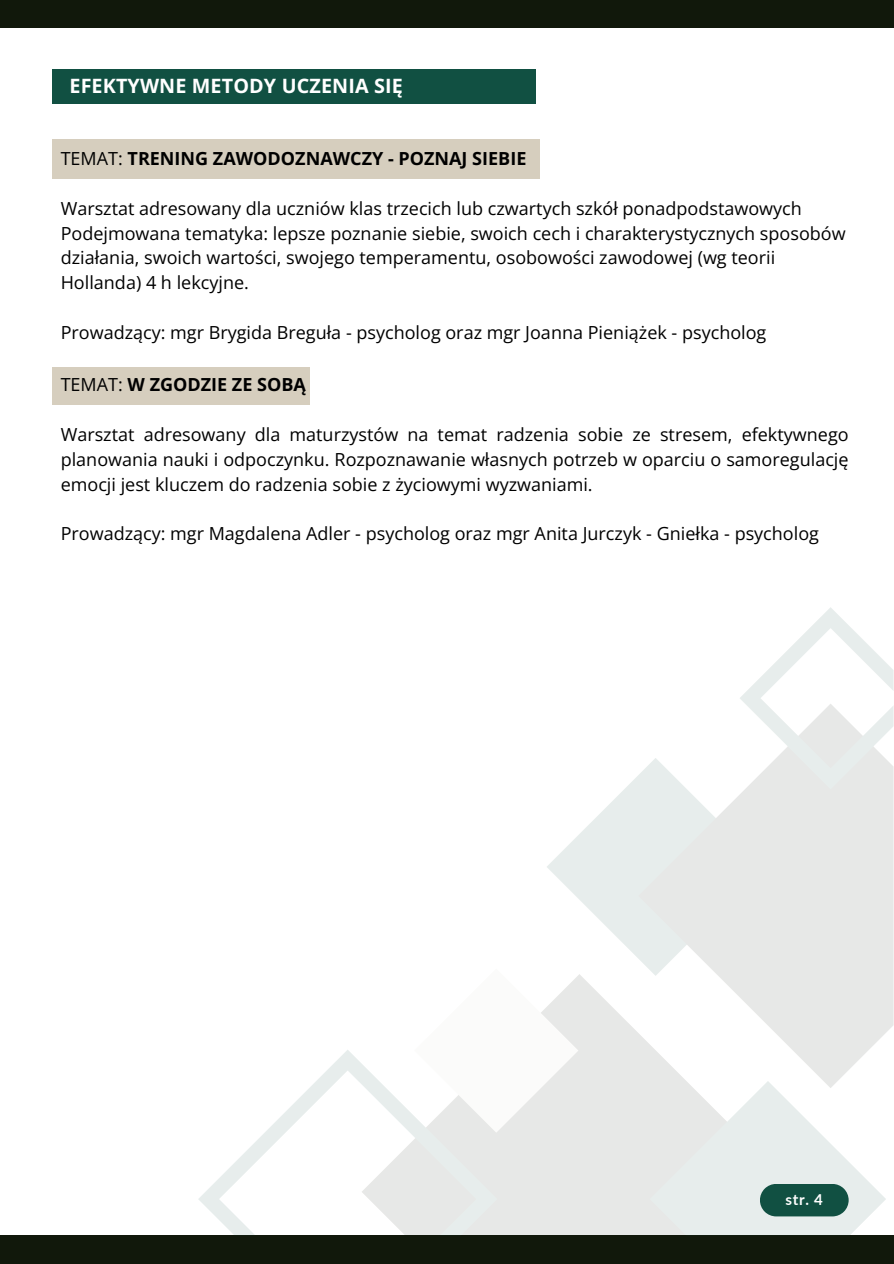
<style>
.page{position:relative;width:894px;height:1264px;background:#fff}
.page>*{position:absolute;margin:0;border:0;box-sizing:border-box;transform-origin:0 0}
.t1{font:700 19.8px "Open Sans";letter-spacing:.005em;color:#fff}
.t2{font:18px/24.8px "Open Sans";color:#000}
.t3{font:700 18px "Open Sans";color:#000}
.t4{font:700 15px "Lato";color:#fff}
.s1{font-weight:400}
</style>
<div class="page">
<div style="left:0;top:0;width:893px;height:27px;background:#11180b"></div>
<div style="left:0;top:1235px;width:893px;height:28px;background:#11180b"></div>
<div style="left:52px;top:69px;width:483px;height:35px;background:#115042"></div>
<svg style="left:547px;top:776px;width:91px;height:182px"></svg>
<div style="left:497px;top:974px;width:152px;height:261px;background:#e7e8e7"></div>
<svg style="left:638px;top:758px;width:255px;height:330px;fill:#e7e8e7"></svg>
<svg style="left:198px;top:1050px;width:299px;height:185px"></svg>
<svg style="left:414px;top:974px;width:164px;height:158px"></svg>
<svg style="left:739px;top:607px;width:154px;height:182px"></svg>
<svg style="left:649px;top:1080px;width:236px;height:155px"></svg>
<div style="left:52px;top:140px;width:487px;height:39px;background:#d6cebe"></div>
<div style="left:52px;top:367px;width:258px;height:38px;background:#d6cebe"></div>
<h1 class="t1" style="left:69px;top:72px;width:334px">EFEKTYWNE METODY UCZENIA SIĘ</h1>
<h2 class="t3" style="left:61px;top:146px;width:467px"><span class="s1">TEMAT:</span> TRENING ZAWODOZNAWCZY - POZNAJ SIEBIE</h2>
<h3 class="t2" style="left:61px;top:196px;width:786px">Warsztat adresowany dla uczniów klas trzecich lub czwartych szkół ponadpodstawowych Podejmowana tematyka: lepsze poznanie siebie, swoich cech i charakterystycznych sposobów działania, swoich wartości, swojego temperamentu, osobowości zawodowej (wg teorii Hollanda) 4 h lekcyjne.</h3>
<h3 class="t2" style="left:61px;top:319px;width:707px">Prowadzący: mgr Brygida Breguła - psycholog oraz mgr Joanna Pieniążek - psycholog</h3>
<h2 class="t3" style="left:61px;top:372px;width:247px"><span class="s1">TEMAT:</span> W ZGODZIE ZE SOBĄ</h2>
<h3 class="t2" style="left:61px;top:421px;width:789px;text-align:justify">Warsztat adresowany dla maturzystów na temat radzenia sobie ze stresem, efektywnego planowania nauki i odpoczynku. Rozpoznawanie własnych potrzeb w oparciu o samoregulację emocji jest kluczem do radzenia sobie z życiowymi wyzwaniami.</h3>
<h3 class="t2" style="left:61px;top:520px;width:759px">Prowadzący: mgr Magdalena Adler - psycholog oraz mgr Anita Jurczyk - Gniełka - psycholog</h3>
<p class="t4" style="left:785px;top:1190px;width:39px">str. 4</p>
</div>
